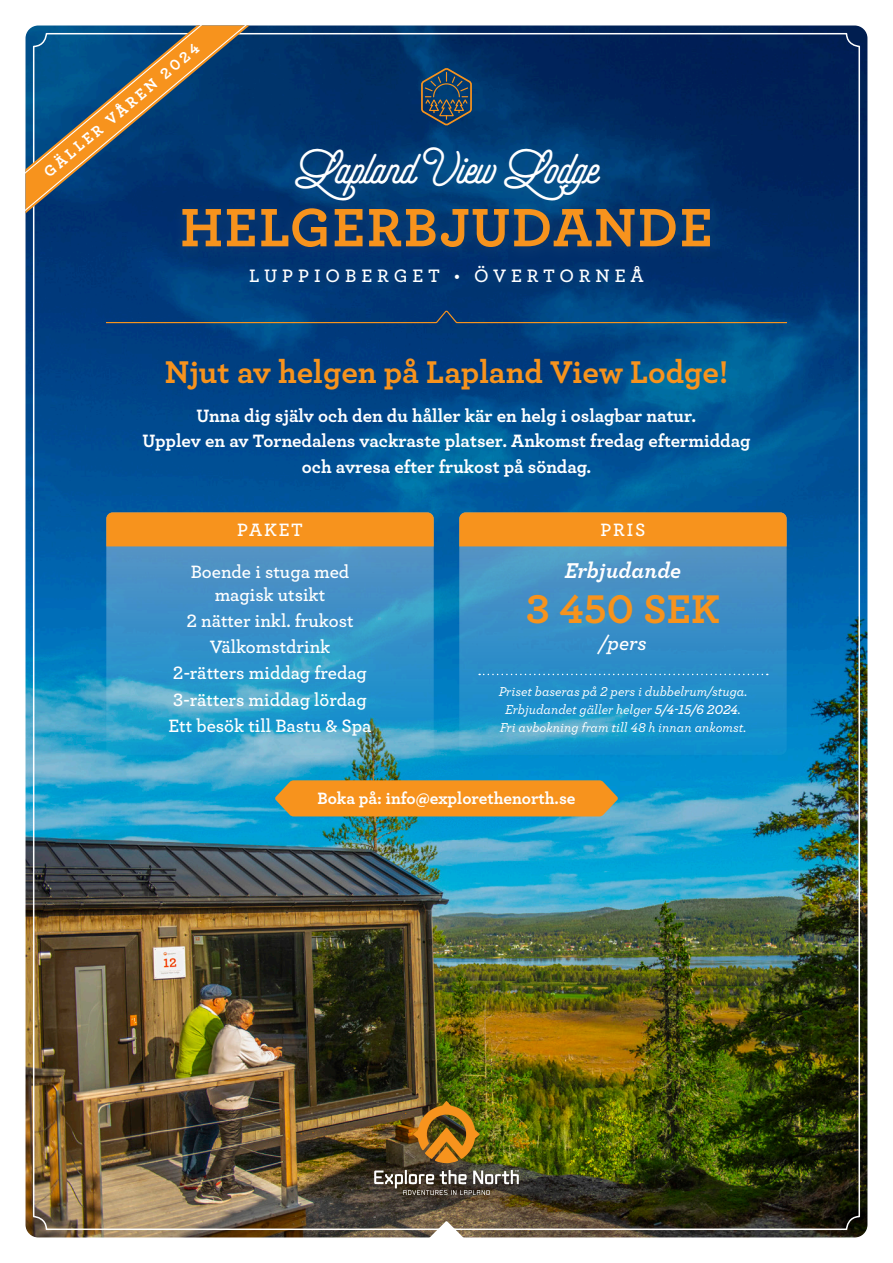
<style>
.page{position:relative;width:893px;height:1263px;background:#fff}
.page>*{position:absolute;margin:0;border:0;box-sizing:border-box;transform-origin:0 0}
.t1{font:700 56.7px "Archer";letter-spacing:.03em;color:#f7931d}
.t2{font:900 48px "Selfie";color:#fff}
.t3{font:700 42px "Archer";color:#f7931d}
.t4{font:700 33px "Archer";color:#f7931d}
.t5{font:italic 700 22.5px "Archer";color:#fff}
.t6{font:italic 600 21px "Archer";color:#fff}
.t7{font:600 18.9px "Archer";letter-spacing:.26em;color:#fff}
.t8{font:700 18.75px "Archer";color:#fff}
.t9{font:600 18.75px "Archer";color:#fff}
.t10{font:700 17.25px "Archer";color:#fff}
.t11{font:700 15.75px "Archer";color:#fff}
.t12{font:italic 500 13.5px "Archer";color:#fff}
.s1{font-weight:600}
</style>
<div class="page">
<img style="left:26px;top:26px;width:841px;height:1211px">
<svg style="left:106px;top:512px;width:328px;height:243px;background:#3c98c8"></svg>
<svg style="left:459px;top:512px;width:328px;height:243px;background:#3391c7"></svg>
<div style="left:106px;top:512px;width:328px;height:34px;background:#f7931d"></div>
<div style="left:459px;top:512px;width:328px;height:34px;background:#f7931d"></div>
<div style="left:360px;top:1090px;width:173px;height:120px;background:#5b3826;opacity:.7"></div>
<img style="left:413px;top:1101px;width:67px;height:62px">
<svg style="left:374px;top:1170px;width:145px;height:25px;background:#6d655d"></svg>
<svg style="left:106px;top:311px;width:681px;height:12px;background:#154979"></svg>
<svg style="left:421px;top:68px;width:51px;height:57px;background:#324b5e"></svg>
<div style="left:169px;top:197px;width:555px;height:65px;background:#05356e"></div>
<div style="left:282px;top:136px;width:332px;height:80px;background:#3f728b;opacity:.3"></div>
<div style="left:237px;top:254px;width:419px;height:44px;background:#3f728b;opacity:.3"></div>
<svg style="left:275px;top:780px;width:343px;height:36px;background:#ea9326"></svg>
<svg style="left:479px;top:674px;width:289px;height:1px"></svg>
<svg style="left:425px;top:1221px;width:43px;height:17px"></svg>
<svg style="left:26px;top:26px;width:241px;height:211px;background:#2c4e6b"></svg>
<p class="t11" style="left:38px;top:164px;width:199px;rotate:-40deg">GÄLLER VÅREN 2024</p>
<p class="t2" style="left:295px;top:139px;width:305px">Lapland View Lodge</p>
<p class="t1" style="left:180px;top:183px;width:534px">HELGERBJUDANDE</p>
<p class="t7" style="left:249px;top:261px;width:396px">LUPPIOBERGET • ÖVERTORNEÅ</p>
<p class="t4" style="left:165px;top:346px;width:565px">Njut av helgen på Lapland View Lodge!</p>
<p class="t8" style="left:197px;top:400px;width:501px">Unna dig själv och den du håller kär en helg i oslagbar natur.</p>
<p class="t8" style="left:142px;top:426px;width:610px">Upplev en av Tornedalens vackraste platser. Ankomst fredag eftermiddag</p>
<p class="t8" style="left:302px;top:451px;width:291px">och avresa efter frukost på söndag.</p>
<p class="t9" style="left:237px;top:515px;width:67px">PAKET</p>
<p class="t9" style="left:600px;top:515px;width:46px">PRIS</p>
<p class="t9" style="left:191px;top:558px;width:160px">Boende i stuga med</p>
<p class="t9" style="left:215px;top:580px;width:112px">magisk utsikt</p>
<p class="t9" style="left:186px;top:606px;width:169px">2 nätter inkl. frukost</p>
<p class="t9" style="left:210px;top:633px;width:122px">Välkomstdrink</p>
<p class="t9" style="left:173px;top:659px;width:196px">2-rätters middag fredag</p>
<p class="t9" style="left:173px;top:685px;width:195px">3-rätters middag lördag</p>
<p class="t9" style="left:169px;top:711px;width:204px">Ett besök till Bastu &amp; Spa</p>
<p class="t5" style="left:565px;top:553px;width:118px">Erbjudande</p>
<p class="t3" style="left:526px;top:576px;width:195px">3 450 SEK</p>
<p class="t6" style="left:599px;top:627px;width:49px">/pers</p>
<p class="t12" style="left:499px;top:681px;width:250px">Priset baseras på 2 pers i dubbelrum/stuga.</p>
<p class="t12" style="left:505px;top:699px;width:237px">Erbjudandet gäller helger <span class="s1">5/4-15/6 2024</span>.</p>
<p class="t12" style="left:500px;top:717px;width:248px">Fri avbokning fram till 48 h innan ankomst.</p>
<p class="t10" style="left:317px;top:785px;width:260px">Boka på: info@explorethenorth.se</p>
</div>
